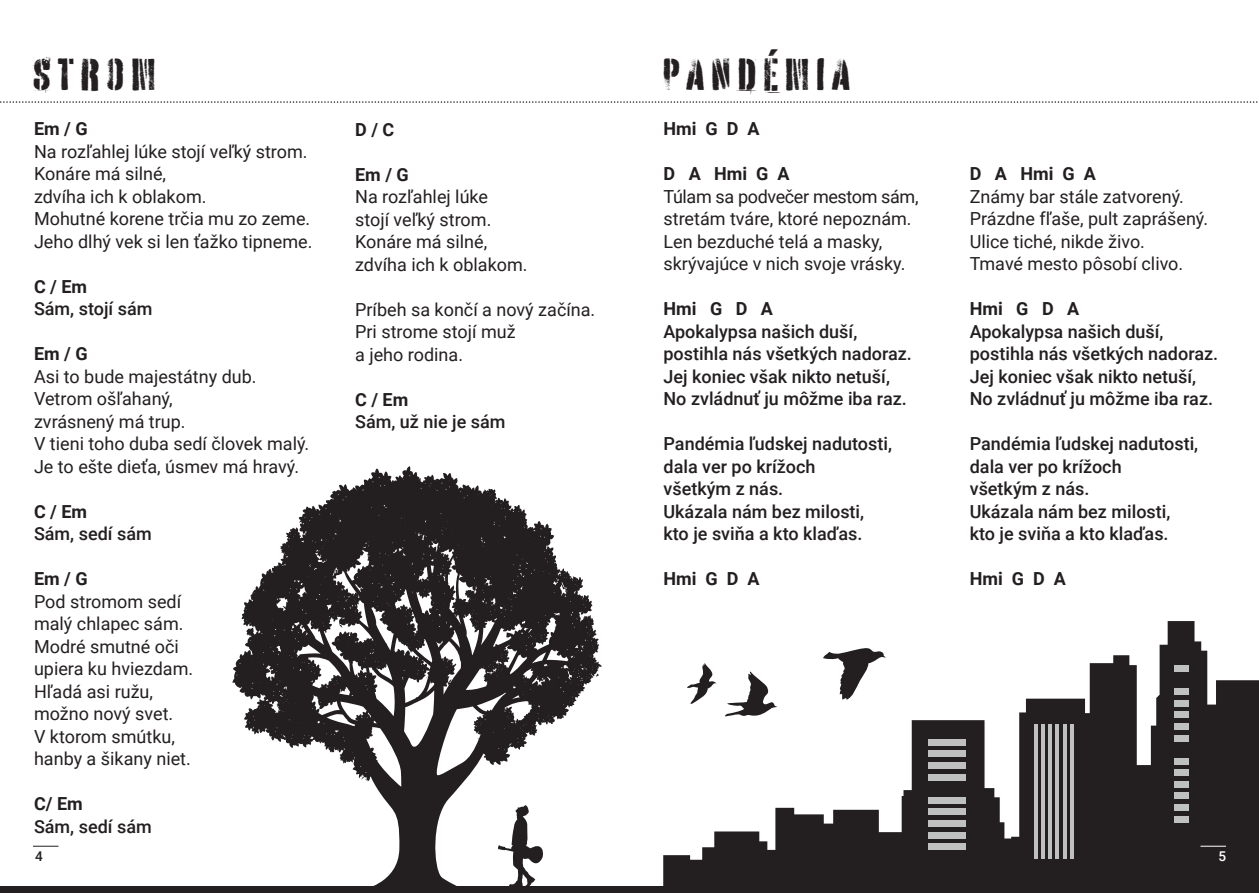
<style>
.page{position:relative;width:1259px;height:893px;background:#fff}
.page>*{position:absolute;margin:0;border:0;box-sizing:border-box;transform-origin:0 0}
.t1{font:45px "Battery Park";letter-spacing:.05em;color:#231f20}
.t2{font:18px/22.5px "Roboto";color:#231f20}
.t3{font:500 18px/22.5px "Roboto";color:#231f20}
.t4{font:700 18px "Roboto";color:#231f20}
.t5{font:500 13.5px "Roboto";color:#231f20}
.t6{font:500 13.5px "Roboto";color:#fff}
</style>
<div class="page">
<svg style="left:33px;top:846px;width:25px;height:1px"></svg>
<svg style="left:232px;top:466px;width:370px;height:421px"></svg>
<svg style="left:336px;top:569px;width:4px;height:6px"></svg>
<svg style="left:442px;top:575px;width:4px;height:5px"></svg>
<svg style="left:472px;top:623px;width:6px;height:6px"></svg>
<svg style="left:361px;top:777px;width:8px;height:5px"></svg>
<svg style="left:370px;top:729px;width:4px;height:4px"></svg>
<svg style="left:447px;top:679px;width:7px;height:10px"></svg>
<svg style="left:498px;top:805px;width:46px;height:82px"></svg>
<svg style="left:663px;top:621px;width:596px;height:266px"></svg>
<div style="left:928px;top:739px;width:38px;height:7px;background:#bfc1c1"></div>
<div style="left:928px;top:750px;width:38px;height:7px;background:#bfc1c1"></div>
<div style="left:928px;top:762px;width:38px;height:7px;background:#bfc1c1"></div>
<div style="left:928px;top:774px;width:38px;height:6px;background:#bfc1c1"></div>
<div style="left:928px;top:797px;width:38px;height:7px;background:#bfc1c1"></div>
<div style="left:928px;top:808px;width:38px;height:7px;background:#bfc1c1"></div>
<div style="left:928px;top:820px;width:38px;height:7px;background:#bfc1c1"></div>
<div style="left:928px;top:832px;width:38px;height:6px;background:#bfc1c1"></div>
<div style="left:928px;top:843px;width:38px;height:7px;background:#bfc1c1"></div>
<div style="left:1174px;top:665px;width:14px;height:7px;background:#bfc1c1"></div>
<div style="left:1174px;top:688px;width:14px;height:7px;background:#bfc1c1"></div>
<div style="left:1174px;top:700px;width:14px;height:7px;background:#bfc1c1"></div>
<div style="left:1174px;top:711px;width:14px;height:7px;background:#bfc1c1"></div>
<div style="left:1174px;top:723px;width:14px;height:7px;background:#bfc1c1"></div>
<div style="left:1174px;top:735px;width:14px;height:6px;background:#bfc1c1"></div>
<div style="left:1174px;top:758px;width:14px;height:7px;background:#bfc1c1"></div>
<div style="left:1174px;top:769px;width:14px;height:7px;background:#bfc1c1"></div>
<div style="left:1174px;top:781px;width:14px;height:7px;background:#bfc1c1"></div>
<div style="left:1174px;top:792px;width:14px;height:7px;background:#bfc1c1"></div>
<div style="left:1174px;top:804px;width:14px;height:7px;background:#bfc1c1"></div>
<div style="left:1174px;top:816px;width:14px;height:6px;background:#bfc1c1"></div>
<hr style="left:1070px;top:724px;width:3px;height:134px;background:#bfc1c1">
<hr style="left:1063px;top:724px;width:3px;height:134px;background:#bfc1c1">
<hr style="left:1055px;top:724px;width:3px;height:134px;background:#bfc1c1">
<hr style="left:1048px;top:724px;width:3px;height:134px;background:#bfc1c1">
<hr style="left:1041px;top:724px;width:3px;height:134px;background:#bfc1c1">
<hr style="left:1034px;top:724px;width:3px;height:134px;background:#bfc1c1">
<svg style="left:687px;top:663px;width:29px;height:41px"></svg>
<svg style="left:725px;top:671px;width:52px;height:46px"></svg>
<svg style="left:823px;top:647px;width:62px;height:53px"></svg>
<svg style="left:0;top:101px;width:1258px;height:2px"></svg>
<div style="left:0;top:887px;width:1259px;height:6px;background:#231f20"></div>
<svg style="left:1200px;top:846px;width:26px;height:1px"></svg>
<h1 class="t1" style="left:31px;top:45px;width:129px">STROM</h1>
<p class="t4" style="left:34px;top:116px;width:55px">Em / G</p>
<p class="t2" style="left:34px;top:139px;width:280px">Na rozľahlej lúke stojí veľký strom.<br>Konáre má silné,<br>zdvíha ich k oblakom.<br>Mohutné korene trčia mu zo zeme.<br>Jeho dlhý vek si len ťažko tipneme.</p>
<p class="t4" style="left:34px;top:273px;width:55px">C / Em</p>
<p class="t3" style="left:34px;top:297px;width:120px">Sám, stojí sám</p>
<p class="t4" style="left:34px;top:341px;width:55px">Em / G</p>
<p class="t2" style="left:34px;top:364px;width:277px">Asi to bude majestátny dub.<br>Vetrom ošľahaný,<br>zvrásnený má trup.<br>V tieni toho duba sedí človek malý.<br>Je to ešte dieťa, úsmev má hravý.</p>
<p class="t4" style="left:34px;top:498px;width:55px">C / Em</p>
<p class="t3" style="left:34px;top:522px;width:119px">Sám, sedí sám</p>
<p class="t4" style="left:34px;top:566px;width:55px">Em / G</p>
<p class="t2" style="left:34px;top:589px;width:161px">Pod stromom sedí malý chlapec sám.<br>Modré smutné oči upiera ku hviezdam.<br>Hľadá asi ružu, možno nový svet.<br>V ktorom smútku, hanby a šikany niet.</p>
<p class="t4" style="left:34px;top:791px;width:50px">C/ Em</p>
<p class="t3" style="left:34px;top:814px;width:119px">Sám, sedí sám</p>
<p class="t5" style="left:35px;top:846px;width:9px">4</p>
<p class="t4" style="left:355px;top:117px;width:41px">D / C</p>
<p class="t4" style="left:355px;top:162px;width:55px">Em / G</p>
<p class="t2" style="left:355px;top:185px;width:174px">Na rozľahlej lúke<br>stojí veľký strom.<br>Konáre má silné, zdvíha ich k oblakom.</p>
<p class="t2" style="left:355px;top:297px;width:242px">Príbeh sa končí a nový začína.<br>Pri strome stojí muž<br>a jeho rodina.</p>
<p class="t4" style="left:355px;top:387px;width:55px">C / Em</p>
<p class="t3" style="left:355px;top:410px;width:152px">Sám, už nie je sám</p>
<h1 class="t1" style="left:660px;top:45px;width:193px">PANDÉMIA</h1>
<p class="t4" style="left:663px;top:116px;width:98px">Hmi G D A</p>
<p class="t4" style="left:663px;top:161px;width:128px">D A Hmi G A</p>
<p class="t2" style="left:663px;top:184px;width:256px">Túlam sa podvečer mestom sám, stretám tváre, ktoré nepoznám.<br>Len bezduché telá a masky, skrývajúce v nich svoje vrásky.</p>
<p class="t4" style="left:663px;top:296px;width:111px">Hmi G D A</p>
<p class="t3" style="left:663px;top:319px;width:250px">Apokalypsa našich duší, postihla nás všetkých nadoraz.<br>Jej koniec však nikto netuší,<br>No zvládnuť ju môžme iba raz.</p>
<p class="t3" style="left:663px;top:432px;width:230px">Pandémia ľudskej nadutosti, dala ver po krížoch<br>všetkým z nás.<br>Ukázala nám bez milosti, kto je sviňa a kto klaďas.</p>
<p class="t4" style="left:663px;top:566px;width:98px">Hmi G D A</p>
<p class="t4" style="left:969px;top:161px;width:128px">D A Hmi G A</p>
<p class="t2" style="left:969px;top:184px;width:240px">Známy bar stále zatvorený.<br>Prázdne fľaše, pult zaprášený.<br>Ulice tiché, nikde živo.<br>Tmavé mesto pôsobí clivo.</p>
<p class="t4" style="left:969px;top:296px;width:111px">Hmi G D A</p>
<p class="t3" style="left:969px;top:319px;width:250px">Apokalypsa našich duší, postihla nás všetkých nadoraz.<br>Jej koniec však nikto netuší,<br>No zvládnuť ju môžme iba raz.</p>
<p class="t3" style="left:969px;top:432px;width:230px">Pandémia ľudskej nadutosti, dala ver po krížoch<br>všetkým z nás.<br>Ukázala nám bez milosti, kto je sviňa a kto klaďas.</p>
<p class="t4" style="left:969px;top:566px;width:98px">Hmi G D A</p>
<p class="t6" style="left:1218px;top:846px;width:9px">5</p>
</div>
